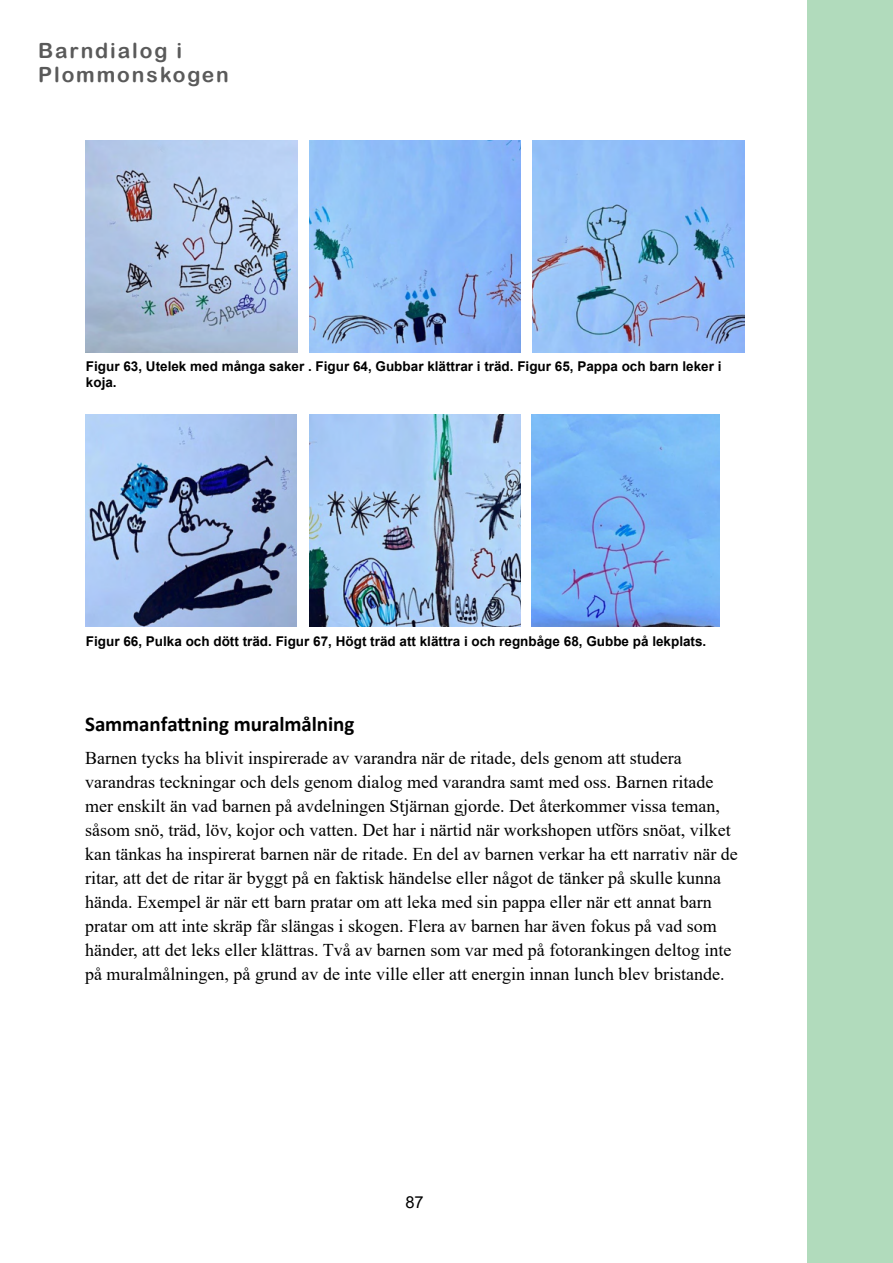
<style>
.page{position:relative;width:893px;height:1263px;background:#fff}
.page>*{position:absolute;margin:0;border:0;box-sizing:border-box;transform-origin:0 0}
.Rubrik_4{font:700 21px "Calibri";letter-spacing:-.005em;color:#000}
.Brödtext_EXJobb{font:21px/24px "Arial Rounded MT Bold";letter-spacing:.09em;color:#5a5a5a}
.Brödtext_EXJobb-2{font:18px/24px "Times New Roman";color:#000}
.t1{font:16.5px "Arial";color:#000}
.Bildtext{font:700 13.5px/16.2px "Arial";color:#000}
</style>
<div class="page">
<div style="left:808px;top:0;width:85px;height:1263px;background:#b1dbbc"></div>
<img style="left:86px;top:140px;width:212px;height:212px">
<img style="left:309px;top:140px;width:212px;height:212px">
<img style="left:532px;top:140px;width:212px;height:212px">
<img style="left:85px;top:415px;width:212px;height:211px">
<img style="left:310px;top:415px;width:211px;height:211px">
<img style="left:532px;top:415px;width:187px;height:211px">
<p class="Brödtext_EXJobb" style="left:38px;top:38px;width:192px">Barndialog i<br>Plommonskogen</p>
<p class="Bildtext" style="left:86px;top:358px;width:637px">Figur 63, Utelek med många saker . Figur 64, Gubbar klättrar i träd. Figur 65, Pappa och barn leker i koja.</p>
<p class="Bildtext" style="left:86px;top:633px;width:622px">Figur 66, Pulka och dött träd. Figur 67, Högt träd att klättra i och regnbåge 68, Gubbe på lekplats.</p>
<p class="Rubrik_4" style="left:85px;top:709px;width:271px">Sammanfattning muralmålning</p>
<p class="Brödtext_EXJobb-2" style="left:85px;top:745px;width:654px">Barnen tycks ha blivit inspirerade av varandra när de ritade, dels genom att studera varandras teckningar och dels genom dialog med varandra samt med oss. Barnen ritade mer enskilt än vad barnen på avdelningen Stjärnan gjorde. Det återkommer vissa teman, såsom snö, träd, löv, kojor och vatten. Det har i närtid när workshopen utförs snöat, vilket kan tänkas ha inspirerat barnen när de ritade. En del av barnen verkar ha ett narrativ när de ritar, att det de ritar är byggt på en faktisk händelse eller något de tänker på skulle kunna hända. Exempel är när ett barn pratar om att leka med sin pappa eller när ett annat barn pratar om att inte skräp får slängas i skogen. Flera av barnen har även fokus på vad som händer, att det leks eller klättras. Två av barnen som var med på fotorankingen deltog inte på muralmålningen, på grund av de inte ville eller att energin innan lunch blev bristande.</p>
<p class="t1" style="left:405px;top:1190px;width:20px">87</p>
</div>
